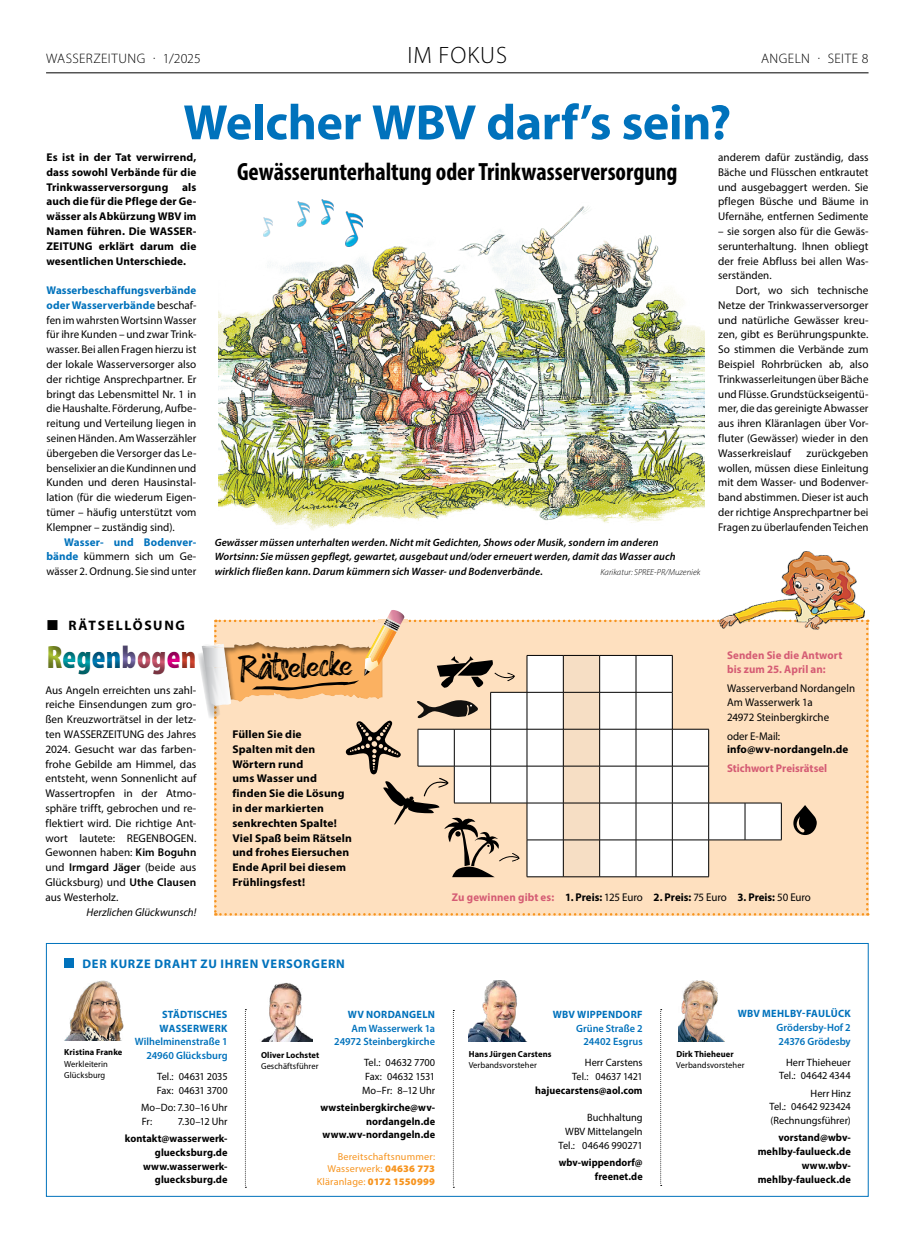
<style>
.page{position:relative;width:904px;height:1241px;background:#fff}
.page>*{position:absolute;margin:0;border:0;box-sizing:border-box;transform-origin:0 0}
.t1{font:700 50px "Myriad Pro";letter-spacing:-.01em;color:#0072bc}
.t2{font:900 condensed 32.5px "Myriad Pro";color:#00a8b3}
.t3{font:28.38px "Dolatode Stato";color:#000}
.t4{font:700 condensed 25px "Myriad Pro";color:#000}
.t5{font:300 23.75px "Myriad Pro";letter-spacing:.04em;color:#000}
.t6{font:300 13.75px "Myriad Pro";letter-spacing:.025em;color:#000}
.t7{font:700 13.75px "Myriad Pro";letter-spacing:.12em;color:#000}
.t8{font:700 12.5px "Myriad Pro";letter-spacing:.06em;color:#0072bc}
.t9{font:11.25px/14.8px "Myriad Pro";letter-spacing:.005em;color:#000;text-align:justify}
.t10{font:700 11.25px/14.8px "Myriad Pro";letter-spacing:.01em;color:#000;text-align:justify}
.t11{font:700 11.25px/14.8px "Myriad Pro";letter-spacing:.005em;color:#d55c74}
.t12{font:italic 11.25px "Myriad Pro";letter-spacing:.005em;color:#000}
.t13{font:10.62px/13.8px "Myriad Pro";color:#000;text-align:right}
.t14{font:italic 600 10.62px/14.8px "Myriad Pro";letter-spacing:.01em;color:#000}
.t15{font:700 10.62px/13.8px "Myriad Pro";letter-spacing:.005em;color:#000;text-align:right}
.t16{font:600 10.62px/13.8px "Myriad Pro";letter-spacing:.005em;color:#0072bc;text-align:right}
.t17{font:700 10.62px/13.8px "Myriad Pro";letter-spacing:.025em;color:#0072bc}
.t18{font:700 10.62px/13.8px "Myriad Pro";letter-spacing:.005em;color:#000;text-align:right;scale:.95 1}
.t19{font:10px/12.5px "Myriad Pro";letter-spacing:.02em;color:#f7941e;text-align:right}
.t20{font:8.75px/11.2px "Myriad Pro";letter-spacing:.01em;color:#000}
.t21{font:700 8.75px "Myriad Pro";letter-spacing:.015em;color:#000}
.t22{font:italic 300 8.75px "Myriad Pro";letter-spacing:.005em;color:#000}
.s1{font-weight:700;color:#0072bc}
.s2{color:#acc435}
.s3{color:#0082be}
.s4{color:#8071b4}
.s5{color:#d55c74}
.s6{color:#ec008c}
.s7{color:#d54630}
.s8{font-weight:600}
.s9{font-weight:400}
.s10{font-weight:900}
</style>
<div class="page">
<div style="left:46px;top:943px;width:822px;height:253px;border:1px solid #0072bc"></div>
<div style="left:64px;top:957px;width:10px;height:10px;background:#0072bc"></div>
<svg style="left:245px;top:1009px;width:1px;height:178px"></svg>
<img style="left:65px;top:980px;width:59px;height:60px">
<img style="left:468px;top:980px;width:58px;height:60px">
<img style="left:261px;top:982px;width:52px;height:59px">
<img style="left:678px;top:980px;width:46px;height:60px">
<svg style="left:453px;top:1010px;width:1px;height:177px"></svg>
<svg style="left:660px;top:1009px;width:1px;height:175px"></svg>
<img style="left:218px;top:201px;width:486px;height:329px">
<svg style="left:202px;top:610px;width:666px;height:305px"></svg>
<img style="left:719px;top:552px;width:145px;height:77px">
<div style="left:40px;top:635px;width:171px;height:41px;background:#000;opacity:.85"></div>
<img style="left:298px;top:202px;width:12px;height:25px">
<img style="left:264px;top:217px;width:9px;height:19px">
<img style="left:345px;top:212px;width:17px;height:35px">
<img style="left:321px;top:199px;width:12px;height:25px">
<hr style="left:46px;top:73px;width:822px;height:1px;background:#000">
<p class="t6" style="left:46px;top:50px;width:156px">WASSERZEITUNG · 1/2025</p>
<h3 class="t5" style="left:407px;top:41px;width:101px">IM FOKUS</h3>
<p class="t6" style="left:761px;top:50px;width:109px">ANGELN · SEITE 8</p>
<h1 class="t1" style="left:183px;top:90px;width:549px">Welcher WBV darf’s sein?</h1>
<p class="t10" style="left:46px;top:149px;width:151px">Es ist in der Tat verwirrend, dass sowohl Verbände für die Trinkwasserversorgung als auch die für die Pflege der Ge&shy;wässer als Abkürzung WBV im Namen führen. Die WASSER-ZEITUNG erklärt darum die wesentlichen Unterschiede.</p>
<p class="t9" style="left:46px;top:283px;width:151px"><span class="s1">Wasserbeschaffungsverbände oder Wasserverbände</span> beschaf&shy;fen im wahrsten Wortsinn Wasser für ihre Kunden – und zwar Trink&shy;wasser. Bei allen Fragen hierzu ist der lokale Wasserversorger also der richtige Ansprechpartner. Er bringt das Lebensmittel Nr. 1 in die Haushalte. Förderung, Aufbe&shy;reitung und Verteilung liegen in seinen Händen. Am Wasserzähler übergeben die Versorger das Le&shy;benselixier an die Kundinnen und Kunden und deren Hausinstal&shy;lation (für die wiederum Eigen&shy;tümer – häufig unterstützt vom Klempner – zuständig sind).</p>
<p class="t9" style="left:46px;top:534px;width:151px;text-indent:18px"><span class="s1">Wasser- und Bodenver&shy;bände</span> kümmern sich um Ge&shy;wässer 2. Ordnung. Sie sind unter</p>
<p class="t9" style="left:718px;top:149px;width:152px">anderem dafür zuständig, dass Bäche und Flüsschen entkrautet und ausgebaggert werden. Sie pflegen Büsche und Bäume in Ufernähe, entfernen Sedimente</p>
<p class="t9" style="left:718px;top:223px;width:152px">– sie sorgen also für die Gewäs&shy;serunterhaltung. Ihnen obliegt der freie Abfluss bei allen Was&shy;serständen.</p>
<p class="t9" style="left:718px;top:283px;width:152px;text-indent:18px">Dort, wo sich technische Netze der Trinkwasserversorger und natürliche Gewässer kreu&shy;zen, gibt es Berührungspunkte.<br>So stimmen die Verbände zum Beispiel Rohrbrücken ab, also Trinkwasserleitungen über Bäche und Flüsse. Grundstückseigentü&shy;mer, die das gereinigte Abwasser aus ihren Kläranlagen über Vor&shy;fluter (Gewässer) wieder in den Wasserkreislauf</p>
<h3 class="t4" style="left:237px;top:156px;width:442px">Gewässerunterhaltung oder Trinkwasserversorgung</h3>
<p class="t9" style="left:718px;top:445px;width:152px;text-indent:88px">zurückgeben wollen, müssen diese Einleitung mit dem Wasser- und Bodenver&shy;band abstimmen. Dieser ist auch der richtige Ansprechpartner bei Fragen zu überlaufenden Teichen</p>
<p class="t14" style="left:215px;top:534px;width:462px">Gewässer müssen unterhalten werden. Nicht mit Gedichten, Shows oder Musik, sondern im anderen<br>Wortsinn: Sie müssen gepflegt, gewartet, ausgebaut und/oder erneuert werden, damit das Wasser auch wirklich fließen kann. Darum kümmern sich Wasser- und Bodenverbände.</p>
<p class="t22" style="left:600px;top:567px;width:102px">Karikatur: SPREE-PR/Muzeniek</p>
<p class="t7" style="left:68px;top:616px;width:118px">RÄTSELLÖSUNG</p>
<h2 class="t2" style="left:46px;top:636px;width:151px"><span class="s2">R</span>eg<span class="s3">en</span><span class="s4">b</span><span class="s5">og</span><span class="s6">e</span><span class="s7">n</span></h2>
<p class="t9" style="left:45px;top:682px;width:152px">Aus Angeln erreichten uns zahl&shy;reiche Einsendungen zum gro&shy;ßen Kreuzworträtsel in der letz&shy;ten WASSERZEITUNG des Jahres 2024. Gesucht war das farben&shy;frohe Gebilde am Himmel, das entsteht, wenn Sonnenlicht auf Wassertropfen in der Atmo&shy;sphäre trifft, gebrochen und re&shy;flektiert wird. Die richtige Ant&shy;wort lautete: REGENBOGEN.<br>Gewonnen haben: <span class="s8">Kim Boguhn </span>und <span class="s8">Irmgard Jäger</span> (beide aus Glücksburg) und <span class="s8">Uthe Clausen </span>aus Westerholz.</p>
<p class="t12" style="left:87px;top:904px;width:111px">Herzlichen Glückwunsch!</p>
<h3 class="t3" style="left:240px;top:653px;width:113px;rotate:-3deg">Rätselecke</h3>
<p class="t10" style="left:232px;top:726px;width:121px;text-align:left">Füllen Sie die<br>Spalten mit den<br>Wörtern rund<br>ums Wasser und finden Sie die Lösung in der markierten senkrechten Spalte!<br>Viel Spaß beim Rätseln und frohes Eiersuchen<br>Ende April bei diesem<br>Frühlingsfest!</p>
<p class="t11" style="left:727px;top:647px;width:117px">Senden Sie die Antwort bis zum 25. April an:</p>
<p class="t9" style="left:727px;top:680px;width:129px;text-align:left">Wasserverband Nordangeln<br>Am Wasserwerk 1a<br>24972 Steinbergkirche</p>
<p class="t9" style="left:727px;top:728px;width:55px">oder E-Mail:</p>
<p class="t10" style="left:727px;top:741px;width:123px">info@wv-nordangeln.de</p>
<p class="t11" style="left:727px;top:760px;width:102px">Stichwort Preisrätsel</p>
<p class="t10" style="left:452px;top:889px;width:360px"><span class="s5">Zu gewinnen gibt es:</span> 1. Preis: <span class="s9">125 Euro</span> 2. Preis: <span class="s9">75 Euro</span> 3. Preis: <span class="s9">50 Euro</span></p>
<p class="t8" style="left:82px;top:954px;width:264px">DER KURZE DRAHT ZU IHREN VERSORGERN</p>
<p class="t17" style="left:160px;top:1006px;width:69px">STÄDTISCHES<br>WASSERWERK</p>
<p class="t16" style="left:135px;top:1034px;width:94px">Wilhelminenstraße 1<br>24960 Glücksburg</p>
<p class="t13" style="left:157px;top:1069px;width:72px;text-align:left">Tel.: 04631 2035<br>Fax: 04631 3700</p>
<p class="t13" style="left:141px;top:1100px;width:88px;text-align:left">Mo–Do: 7.30–16 Uhr<br>Fr:</p>
<p class="t21" style="left:64px;top:1046px;width:60px">Kristina Franke</p>
<p class="t20" style="left:64px;top:1057px;width:45px">Werkleiterin<br>Glücksburg</p>
<p class="t13" style="left:178px;top:1113px;width:51px">7.30–12 Uhr</p>
<p class="t15" style="left:125px;top:1130px;width:104px">kontakt@wasserwerk&shy;gluecksburg.de www.wasserwerk&shy;gluecksburg.de</p>
<p class="t17" style="left:348px;top:1006px;width:89px">WV NORDANGELN</p>
<p class="t16" style="left:334px;top:1020px;width:102px">Am Wasserwerk 1a<br>24972 Steinbergkirche</p>
<p class="t13" style="left:362px;top:1055px;width:74px;text-align:justify">Tel.: 04632 7700<br>Fax: 04632 1531<br>Mo–Fr: 8–12 Uhr</p>
<p class="t15" style="left:320px;top:1099px;width:116px">wwsteinbergkirche@wv&shy;nordangeln.de www.wv-nordangeln.de</p>
<p class="t21" style="left:261px;top:1048px;width:60px">Oliver Lochstet</p>
<p class="t20" style="left:261px;top:1060px;width:59px">Geschäftsführer</p>
<p class="t19" style="left:317px;top:1149px;width:120px">Bereitschaftsnummer:<br>Wasserwerk: <span class="s10">04636 773<br></span>Kläranlage: <span class="s10">0172 1550999</span></p>
<p class="t17" style="left:553px;top:1006px;width:91px">WBV WIPPENDORF</p>
<p class="t16" style="left:576px;top:1020px;width:68px">Grüne Straße 2<br>24402 Esgrus</p>
<p class="t13" style="left:572px;top:1055px;width:72px">Herr Carstens<br>Tel.: 04637 1421</p>
<p class="t18" style="left:535px;top:1082px;width:115px">hajuecarstens@aol.com</p>
<p class="t13" style="left:558px;top:1110px;width:86px">Buchhaltung<br>WBV Mittelangeln<br>Tel.: 04646 990271</p>
<p class="t18" style="left:559px;top:1154px;width:90px">wbv-wippendorf@ freenet.de</p>
<p class="t21" style="left:468px;top:1047px;width:84px">Hans Jürgen Carstens</p>
<p class="t20" style="left:468px;top:1059px;width:70px">Verbandsvorsteher</p>
<p class="t17" style="left:737px;top:1006px;width:114px">WBV MEHLBY-FAULÜCK</p>
<p class="t16" style="left:776px;top:1019px;width:76px;text-align:left">Grödersby-Hof 2<br>24376 Grödesby</p>
<p class="t13" style="left:779px;top:1054px;width:73px">Herr Thieheuer<br>Tel.: 04642 4344</p>
<p class="t13" style="left:769px;top:1085px;width:83px;text-align:justify;text-indent:41px">Herr Hinz Tel.: 04642 923424 (Rechnungsführer)</p>
<p class="t15" style="left:757px;top:1130px;width:95px">vorstand@wbv&shy;mehlby-faulueck.de www.wbv&shy;mehlby-faulueck.de</p>
<p class="t21" style="left:676px;top:1048px;width:59px">Dirk Thieheuer</p>
<p class="t20" style="left:676px;top:1059px;width:70px">Verbandsvorsteher</p>
</div>
